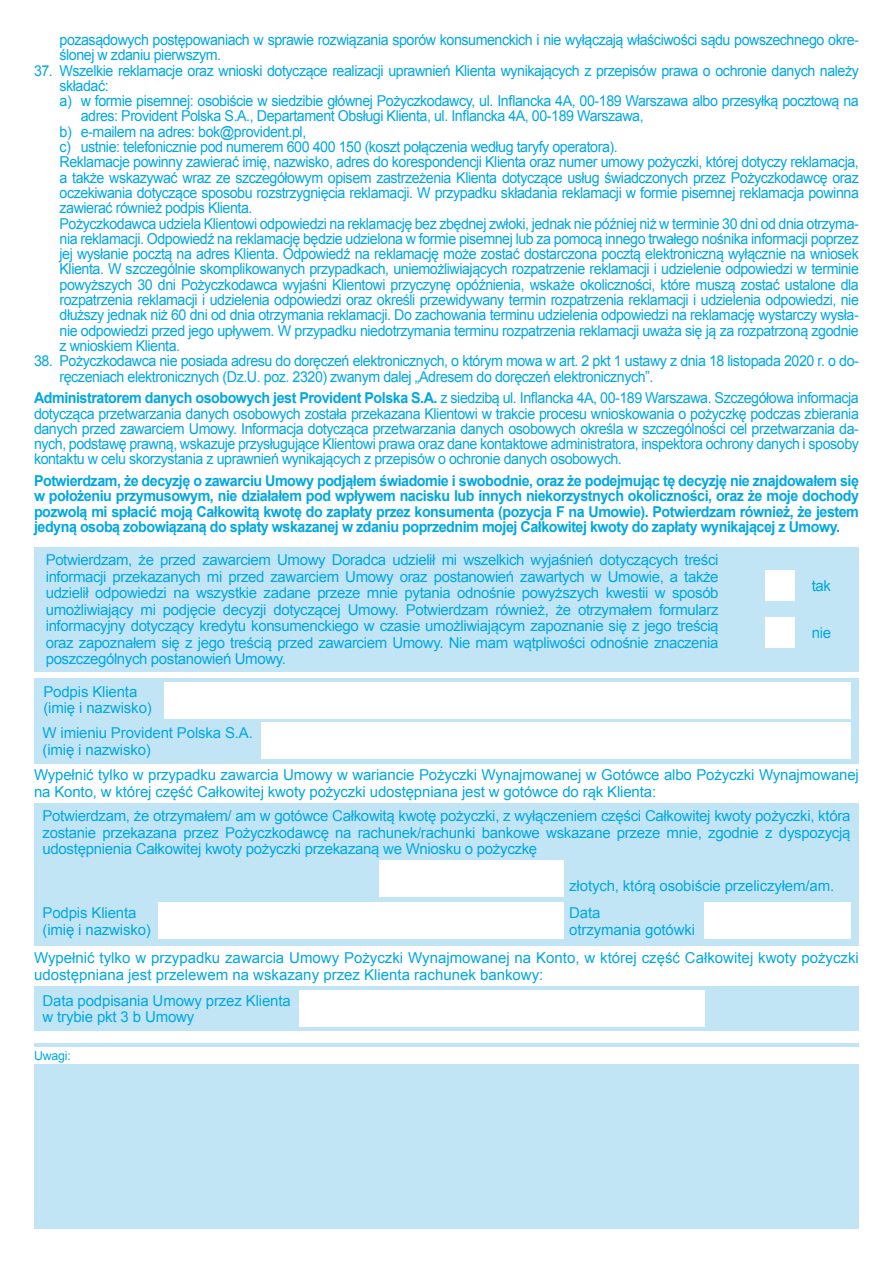
<style>
.page{position:relative;width:893px;height:1263px;background:#fff}
.page>*{position:absolute;margin:0;border:0;box-sizing:border-box;transform-origin:0 0}
.t1{font:15px/15.3px "Arial";letter-spacing:-.03em;color:#00a8e2;scale:.95 1}
.t2{font:15px/16.5px "Arial";letter-spacing:-.03em;color:#00a8e2;text-align:justify}
.t3{font:700 15px/15.3px "Arial";letter-spacing:-.03em;color:#00a8e2;text-align:justify;scale:.95 1}
.t4{font:15px/16.5px "Arial";letter-spacing:-.01em;color:#00a8e2}
.t5{font:15px/16.5px "Arial";color:#00a8e2}
.t6{font:12.3px "Arial";letter-spacing:-.01em;color:#00a8e2}
.s1{font-weight:700}
</style>
<div class="page">
<div style="left:34px;top:1064px;width:825px;height:165px;background:#c2e5f6"></div>
<div style="left:34px;top:678px;width:825px;height:85px;background:#c2e5f6"></div>
<div style="left:261px;top:723px;width:589px;height:36px;background:#fff"></div>
<div style="left:164px;top:682px;width:686px;height:36px;background:#fff"></div>
<div style="left:34px;top:986px;width:825px;height:45px;background:#c2e5f6"></div>
<div style="left:299px;top:990px;width:406px;height:36px;background:#fff"></div>
<div style="left:34px;top:803px;width:825px;height:143px;background:#c2e5f6"></div>
<div style="left:704px;top:903px;width:146px;height:36px;background:#fff"></div>
<div style="left:158px;top:903px;width:405px;height:36px;background:#fff"></div>
<div style="left:379px;top:860px;width:184px;height:36px;background:#fff"></div>
<div style="left:34px;top:547px;width:825px;height:125px;background:#c2e5f6"></div>
<div style="left:765px;top:570px;width:30px;height:31px;background:#fff"></div>
<div style="left:765px;top:618px;width:30px;height:30px;background:#fff"></div>
<hr style="left:34px;top:1043px;width:825px;height:4px;background:#c2e5f6">
<p class="t1" style="left:60px;top:32px;width:843px">pozasądowych postępowaniach w sprawie rozwiązania sporów konsumenckich i nie wyłączają właściwości sądu powszechnego okre&shy;ślonej w zdaniu pierwszym.</p>
<p class="t1" style="left:34px;top:63px;width:870px">37. Wszelkie reklamacje oraz wnioski dotyczące realizacji uprawnień Klienta wynikających z przepisów prawa o ochronie danych należy</p>
<p class="t1" style="left:60px;top:78px;width:53px">składać:</p>
<p class="t1" style="left:60px;top:93px;width:843px">a) w formie pisemnej: osobiście w siedzibie głównej Pożyczkodawcy, ul. Inflancka 4A, 00-189 Warszawa albo przesyłką pocztową na</p>
<p class="t1" style="left:81px;top:109px;width:594px">adres: Provident Polska S.A., Departament Obsługi Klienta, ul. Inflancka 4A, 00-189 Warszawa,</p>
<p class="t1" style="left:60px;top:124px;width:261px">b) e-mailem na adres: bok@provident.pl,</p>
<p class="t1" style="left:60px;top:139px;width:589px">c) ustnie: telefonicznie pod numerem 600 400 150 (koszt połączenia według taryfy operatora).</p>
<p class="t1" style="left:60px;top:155px;width:843px">Reklamacje powinny zawierać imię, nazwisko, adres do korespondencji Klienta oraz numer umowy pożyczki, której dotyczy reklamacja,</p>
<p class="t1" style="left:60px;top:170px;width:843px">a także wskazywać wraz ze szczegółowym opisem zastrzeżenia Klienta dotyczące usług świadczonych przez Pożyczkodawcę oraz</p>
<p class="t1" style="left:60px;top:185px;width:843px">oczekiwania dotyczące sposobu rozstrzygnięcia reklamacji. W przypadku składania reklamacji w formie pisemnej reklamacja powinna</p>
<p class="t1" style="left:60px;top:200px;width:205px">zawierać również podpis Klienta.</p>
<p class="t1" style="left:60px;top:216px;width:843px">Pożyczkodawca udziela Klientowi odpowiedzi na reklamację bez zbędnej zwłoki, jednak nie później niż w terminie 30 dni od dnia otrzyma-</p>
<p class="t1" style="left:60px;top:231px;width:843px">nia reklamacji. Odpowiedź na reklamację będzie udzielona w formie pisemnej lub za pomocą innego trwałego nośnika informacji poprzez</p>
<p class="t1" style="left:60px;top:246px;width:843px">jej wysłanie pocztą na adres Klienta. Odpowiedź na reklamację może zostać dostarczona pocztą elektroniczną wyłącznie na wniosek</p>
<p class="t1" style="left:60px;top:262px;width:843px">Klienta. W szczególnie skomplikowanych przypadkach, uniemożliwiających rozpatrzenie reklamacji i udzielenie odpowiedzi w terminie</p>
<p class="t1" style="left:60px;top:277px;width:843px">powyższych 30 dni Pożyczkodawca wyjaśni Klientowi przyczynę opóźnienia, wskaże okoliczności, które muszą zostać ustalone dla</p>
<p class="t1" style="left:60px;top:292px;width:843px">rozpatrzenia reklamacji i udzielenia odpowiedzi oraz określi przewidywany termin rozpatrzenia reklamacji i udzielenia odpowiedzi, nie</p>
<p class="t1" style="left:60px;top:308px;width:843px">dłuższy jednak niż 60 dni od dnia otrzymania reklamacji. Do zachowania terminu udzielenia odpowiedzi na reklamację wystarczy wysła-</p>
<p class="t1" style="left:60px;top:323px;width:843px">nie odpowiedzi przed jego upływem. W przypadku niedotrzymania terminu rozpatrzenia reklamacji uważa się ją za rozpatrzoną zgodnie</p>
<p class="t1" style="left:60px;top:338px;width:129px">z wnioskiem Klienta.</p>
<p class="t1" style="left:60px;top:353px;width:843px;text-indent:-25px">38. Pożyczkodawca nie posiada adresu do doręczeń elektronicznych, o którym mowa w art. 2 pkt 1 ustawy z dnia 18 listopada 2020 r. o do&shy;ręczeniach elektronicznych (Dz.U. poz. 2320) zwanym dalej „Adresem do doręczeń elektronicznych”.</p>
<p class="t1" style="left:34px;top:390px;width:870px;text-align:justify"><span class="s1">Administratorem danych osobowych jest Provident Polska S.A.</span> z siedzibą ul. Inflancka 4A, 00-189 Warszawa. Szczegółowa informacja dotycząca przetwarzania danych osobowych została przekazana Klientowi w trakcie procesu wnioskowania o pożyczkę podczas zbierania danych przed zawarciem Umowy. Informacja dotycząca przetwarzania danych osobowych określa w szczególności cel przetwarzania da&shy;nych, podstawę prawną, wskazuje przysługujące Klientowi prawa oraz dane kontaktowe administratora, inspektora ochrony danych i sposoby kontaktu w celu skorzystania z uprawnień wynikających z przepisów o ochronie danych osobowych.</p>
<p class="t3" style="left:34px;top:474px;width:870px">Potwierdzam, że decyzję o zawarciu Umowy podjąłem świadomie i swobodnie, oraz że podejmując tę decyzję nie znajdowałem się w położeniu przymusowym, nie działałem pod wpływem nacisku lub innych niekorzystnych okoliczności, oraz że moje dochody pozwolą mi spłacić moją Całkowitą kwotę do zapłaty przez konsumenta (pozycja F na Umowie). Potwierdzam również, że jestem jedyną osobą zobowiązaną do spłaty wskazanej w zdaniu poprzednim mojej Całkowitej kwoty do zapłaty wynikającej z Umowy.</p>
<p class="t2" style="left:46px;top:552px;width:674px">Potwierdzam, że przed zawarciem Umowy Doradca udzielił mi wszelkich wyjaśnień dotyczących treści informacji przekazanych mi przed zawarciem Umowy oraz postanowień zawartych w Umowie, a także udzielił odpowiedzi na wszystkie zadane przeze mnie pytania odnośnie powyższych kwestii w sposób umożliwiający mi podjęcie decyzji dotyczącej Umowy. Potwierdzam również, że otrzymałem formularz informacyjny dotyczący kredytu konsumenckiego w czasie umożliwiającym zapoznanie się z jego treścią oraz zapoznałem się z jego treścią przed zawarciem Umowy. Nie mam wątpliwości odnośnie znaczenia poszczególnych postanowień Umowy.</p>
<p class="t4" style="left:43px;top:683px;width:110px">Podpis Klienta (imię i nazwisko)</p>
<p class="t4" style="left:43px;top:725px;width:212px">W imieniu Provident Polska S.A. (imię i nazwisko)</p>
<p class="t2" style="left:812px;top:578px;width:21px">tak</p>
<p class="t2" style="left:812px;top:625px;width:21px">nie</p>
<p class="t4" style="left:34px;top:767px;width:826px">Wypełnić tylko w przypadku zawarcia Umowy w wariancie Pożyczki Wynajmowanej w Gotówce albo Pożyczki Wynajmowanej na Konto, w której część Całkowitej kwoty pożyczki udostępniana jest w gotówce do rąk Klienta:</p>
<p class="t2" style="left:43px;top:808px;width:809px">Potwierdzam, że otrzymałem/ am w gotówce Całkowitą kwotę pożyczki, z wyłączeniem części Całkowitej kwoty pożyczki, która zostanie przekazana przez Pożyczkodawcę na rachunek/rachunki bankowe wskazane przeze mnie, zgodnie z dyspozycją udostępnienia Całkowitej kwoty pożyczki przekazaną we Wniosku o pożyczkę</p>
<p class="t4" style="left:569px;top:878px;width:266px">złotych, którą osobiście przeliczyłem/am.</p>
<p class="t4" style="left:43px;top:905px;width:110px">Podpis Klienta (imię i nazwisko)</p>
<p class="t4" style="left:569px;top:905px;width:127px">Data<br>otrzymania gotówki</p>
<p class="t5" style="left:34px;top:950px;width:826px">Wypełnić tylko w przypadku zawarcia Umowy Pożyczki Wynajmowanej na Konto, w której część Całkowitej kwoty pożyczki udostępniana jest przelewem na wskazany przez Klienta rachunek bankowy:</p>
<p class="t4" style="left:43px;top:992px;width:250px">Data podpisania Umowy przez Klienta w trybie pkt 3 b Umowy</p>
<p class="t6" style="left:34px;top:1048px;width:38px">Uwagi:</p>
</div>
